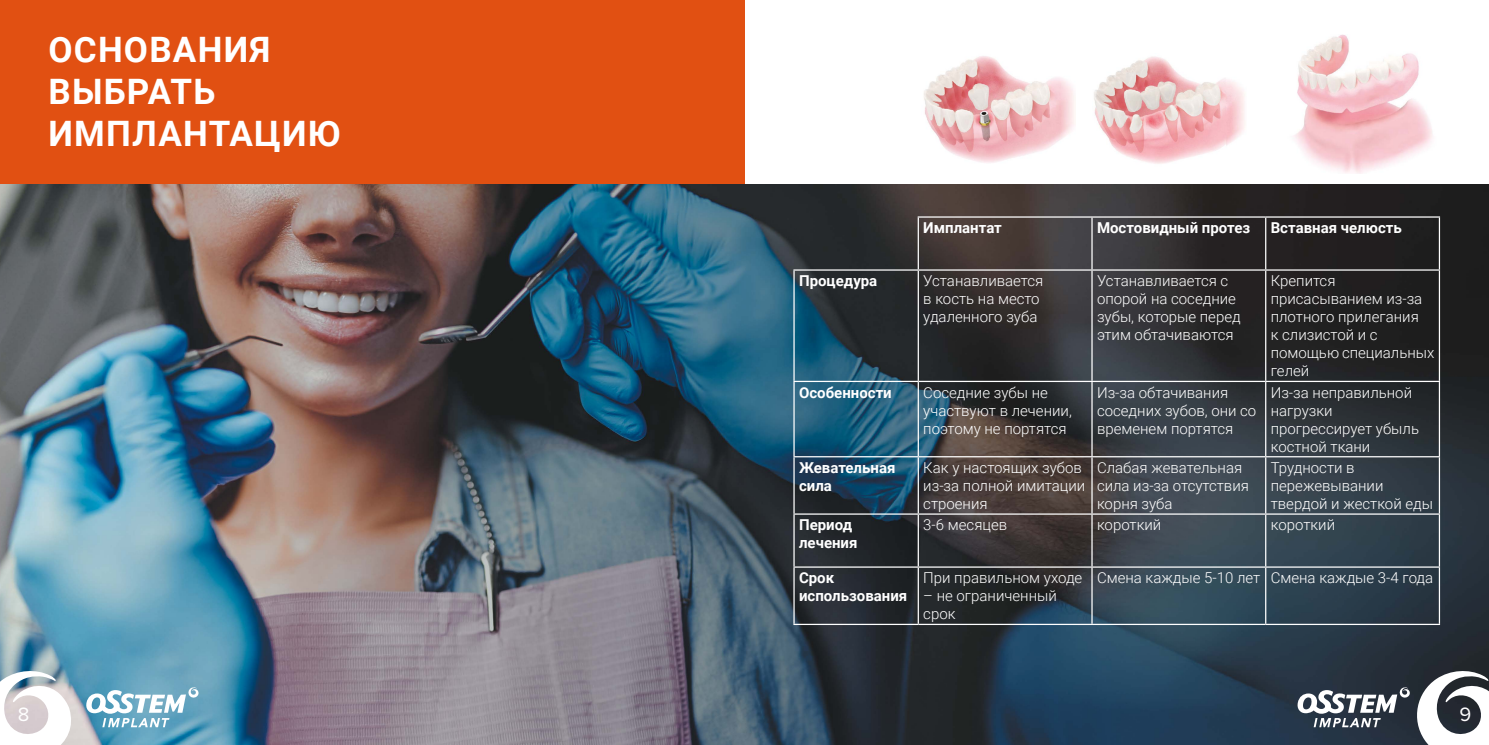
<style>
.page{position:relative;width:1489px;height:745px;background:#fff}
.page>*{position:absolute;margin:0;border:0;box-sizing:border-box;transform-origin:0 0}
.t1{font:700 35px/42px "Roboto";letter-spacing:.035em;color:#fff}
.t2{font:20px "Proxima Nova A";color:#fff}
.t3{font:300 15px/18px "Roboto";color:#fff}
.t4{font:700 15px/18px "Roboto";color:#fff}
</style>
<div class="page">
<div style="left:0;top:0;width:744px;height:197px;background:#e15012"></div>
<img style="left:0;top:184px;width:1488px;height:560px">
<hr style="left:793px;top:270px;width:1px;height:110px;background:#fff">
<hr style="left:917px;top:270px;width:1px;height:110px;background:#fff">
<hr style="left:1091px;top:270px;width:1px;height:110px;background:#fff">
<hr style="left:1264px;top:270px;width:2px;height:110px;background:#fff">
<hr style="left:1438px;top:270px;width:1px;height:110px;background:#fff">
<hr style="left:793px;top:380px;width:125px;height:2px;background:#fff">
<hr style="left:793px;top:382px;width:1px;height:74px;background:#fff">
<hr style="left:918px;top:380px;width:173px;height:2px;background:#fff">
<hr style="left:917px;top:382px;width:1px;height:74px;background:#fff">
<hr style="left:1091px;top:380px;width:174px;height:2px;background:#fff">
<hr style="left:1091px;top:382px;width:1px;height:74px;background:#fff">
<hr style="left:1265px;top:380px;width:174px;height:2px;background:#fff">
<hr style="left:1264px;top:382px;width:2px;height:74px;background:#fff">
<hr style="left:1438px;top:382px;width:1px;height:74px;background:#fff">
<hr style="left:793px;top:456px;width:125px;height:1px;background:#fff">
<hr style="left:793px;top:457px;width:1px;height:56px;background:#fff">
<hr style="left:918px;top:456px;width:173px;height:1px;background:#fff">
<hr style="left:917px;top:457px;width:1px;height:56px;background:#fff">
<hr style="left:1091px;top:456px;width:174px;height:1px;background:#fff">
<hr style="left:1091px;top:457px;width:1px;height:56px;background:#fff">
<hr style="left:1265px;top:456px;width:174px;height:1px;background:#fff">
<hr style="left:1264px;top:457px;width:2px;height:56px;background:#fff">
<hr style="left:1438px;top:457px;width:1px;height:56px;background:#fff">
<hr style="left:793px;top:513px;width:125px;height:1px;background:#fff">
<hr style="left:793px;top:514px;width:1px;height:52px;background:#fff">
<hr style="left:918px;top:513px;width:173px;height:1px;background:#fff">
<hr style="left:917px;top:514px;width:1px;height:52px;background:#fff">
<hr style="left:1091px;top:513px;width:174px;height:1px;background:#fff">
<hr style="left:1091px;top:514px;width:1px;height:52px;background:#fff">
<hr style="left:1265px;top:513px;width:174px;height:1px;background:#fff">
<hr style="left:1264px;top:514px;width:2px;height:52px;background:#fff">
<hr style="left:1438px;top:514px;width:1px;height:52px;background:#fff">
<hr style="left:793px;top:566px;width:125px;height:1px;background:#fff">
<hr style="left:793px;top:567px;width:1px;height:56px;background:#fff">
<hr style="left:918px;top:566px;width:173px;height:1px;background:#fff">
<hr style="left:917px;top:567px;width:1px;height:56px;background:#fff">
<hr style="left:1091px;top:566px;width:174px;height:1px;background:#fff">
<hr style="left:1091px;top:567px;width:1px;height:56px;background:#fff">
<hr style="left:1265px;top:566px;width:174px;height:1px;background:#fff">
<hr style="left:1264px;top:567px;width:2px;height:56px;background:#fff">
<hr style="left:1438px;top:567px;width:1px;height:56px;background:#fff">
<hr style="left:793px;top:623px;width:125px;height:1px;background:#fff">
<hr style="left:918px;top:623px;width:173px;height:1px;background:#fff">
<hr style="left:1091px;top:623px;width:174px;height:1px;background:#fff">
<hr style="left:1265px;top:623px;width:174px;height:1px;background:#fff">
<hr style="left:917px;top:216px;width:174px;height:1px;background:#fff">
<hr style="left:917px;top:217px;width:1px;height:52px;background:#fff">
<hr style="left:1091px;top:216px;width:174px;height:1px;background:#fff">
<hr style="left:1091px;top:217px;width:1px;height:52px;background:#fff">
<hr style="left:1265px;top:216px;width:174px;height:1px;background:#fff">
<hr style="left:1264px;top:217px;width:2px;height:52px;background:#fff">
<hr style="left:1438px;top:217px;width:1px;height:52px;background:#fff">
<hr style="left:793px;top:269px;width:125px;height:1px;background:#fff">
<hr style="left:918px;top:269px;width:173px;height:1px;background:#fff">
<hr style="left:1091px;top:269px;width:174px;height:1px;background:#fff">
<hr style="left:1265px;top:269px;width:174px;height:1px;background:#fff">
<img style="left:924px;top:56px;width:150px;height:107px">
<img style="left:1094px;top:56px;width:151px;height:108px">
<img style="left:1293px;top:34px;width:140px;height:140px">
<svg style="left:0;top:668px;width:74px;height:76px"></svg>
<svg style="left:86px;top:686px;width:113px;height:40px"></svg>
<svg style="left:1296px;top:668px;width:192px;height:76px"></svg>
<h1 class="t1" style="left:48px;top:27px;width:294px">ОСНОВАНИЯ<br>ВЫБРАТЬ<br>ИМПЛАНТАЦИЮ</h1>
<p class="t4" style="left:923px;top:218px;width:80px">Имплантат</p>
<p class="t4" style="left:1096px;top:218px;width:155px">Мостовидный протез</p>
<p class="t4" style="left:1270px;top:218px;width:133px">Вставная челюсть</p>
<p class="t4" style="left:799px;top:271px;width:80px">Процедура</p>
<p class="t3" style="left:923px;top:271px;width:121px">Устанавливается в кость на место удаленного зуба</p>
<p class="t3" style="left:1096px;top:271px;width:145px">Устанавливается с опорой на соседние зубы, которые перед этим обтачиваются</p>
<p class="t3" style="left:1270px;top:271px;width:165px">Крепится присасыванием из-за плотного прилегания<br>к слизистой и с помощью специальных гелей</p>
<p class="t4" style="left:799px;top:382px;width:94px">Особенности</p>
<p class="t3" style="left:923px;top:382px;width:150px">Соседние зубы не участвуют в лечении, поэтому не портятся</p>
<p class="t3" style="left:1096px;top:382px;width:161px">Из-за обтачивания соседних зубов, они со временем портятся</p>
<p class="t3" style="left:1270px;top:382px;width:150px">Из-за неправильной нагрузки прогрессирует убыль костной ткани</p>
<p class="t4" style="left:799px;top:458px;width:98px">Жевательная сила</p>
<p class="t3" style="left:923px;top:458px;width:163px">Как у настоящих зубов из-за полной имитации строения</p>
<p class="t3" style="left:1096px;top:458px;width:153px">Слабая жевательная сила из-за отсутствия корня зуба</p>
<p class="t3" style="left:1270px;top:458px;width:164px">Трудности в пережевывании твердой и жесткой еды</p>
<p class="t4" style="left:799px;top:515px;width:60px">Период лечения</p>
<p class="t3" style="left:923px;top:515px;width:85px">3-6 месяцев</p>
<p class="t3" style="left:1096px;top:515px;width:66px">короткий</p>
<p class="t3" style="left:1270px;top:515px;width:66px">короткий</p>
<p class="t4" style="left:799px;top:568px;width:110px">Срок использования</p>
<p class="t3" style="left:923px;top:568px;width:161px">При правильном уходе</p>
<p class="t3" style="left:1096px;top:568px;width:338px">Смена каждые 5-10 лет Смена каждые 3-4 года</p>
<p class="t3" style="left:923px;top:586px;width:135px">– не ограниченный срок</p>
<h2 class="t2" style="left:18px;top:702px;width:13px">8</h2>
<h2 class="t2" style="left:1459px;top:702px;width:13px">9</h2>
</div>
